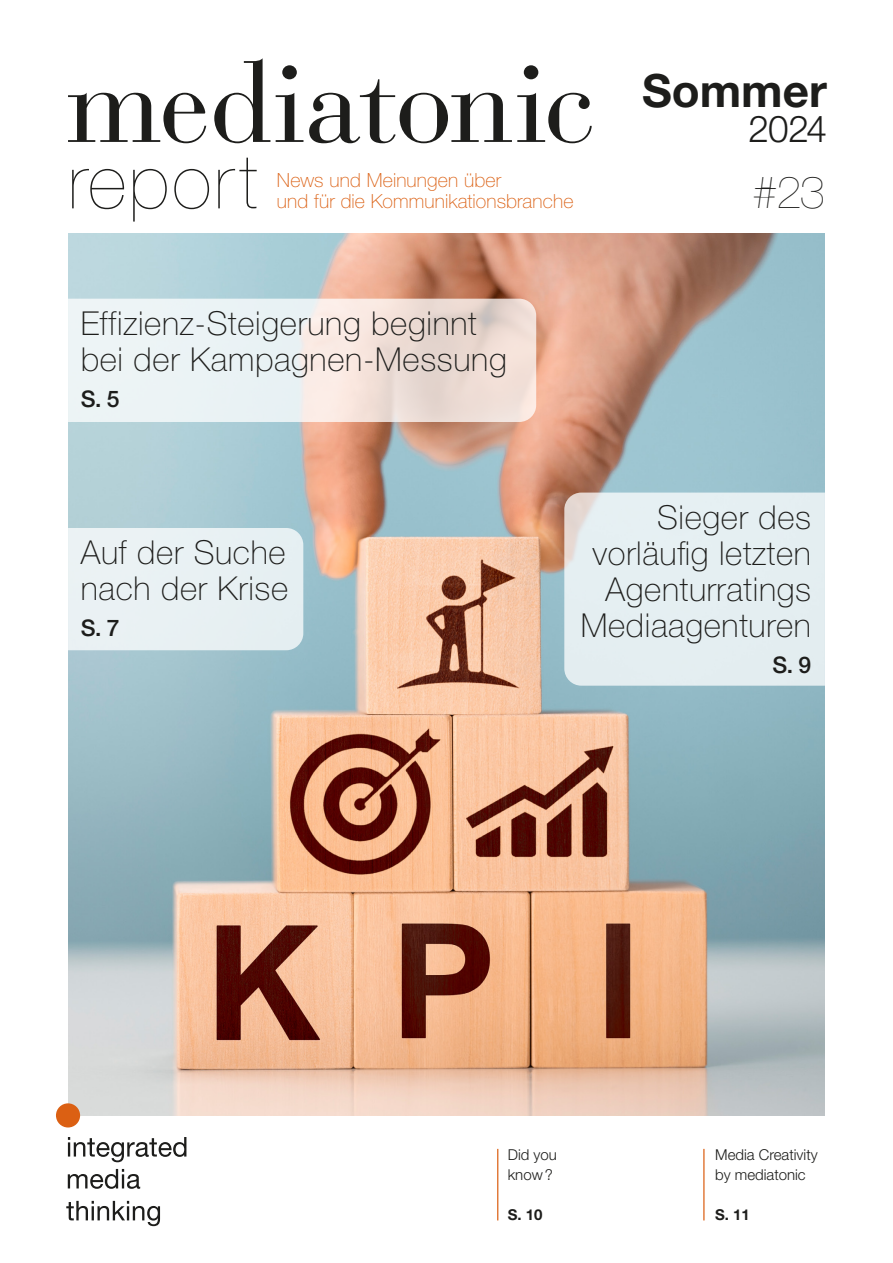
<style>
.page{position:relative;width:893px;height:1263px;background:#fff}
.page>*{position:absolute;margin:0;border:0;box-sizing:border-box;transform-origin:0 0}
.t1{font:200 75px "Helvetica Neue";letter-spacing:.04em;color:#1d1d1b}
.t2{font:700 45.75px "Helvetica Neue LT Std";color:#1d1d1b}
.t3{font:200 45px "Helvetica Neue";color:#1d1d1b}
.t4{font:300 37.05px "Helvetica Neue LT Std";color:#1d1d1b}
.t5{font:100 33px/36px "Helvetica Neue LT Std";letter-spacing:.02em;color:#1d1d1b}
.t6{font:500 22.95px "Helvetica Neue LT Std";color:#1d1d1b}
.t7{font:100 19.5px/21px "Helvetica Neue LT Std";letter-spacing:.01em;color:#db6013}
.t8{font:300 15px/20.2px "Helvetica Neue LT Std";color:#1d1d1b}
.t9{font:700 15px "Helvetica Neue LT Std";color:#1d1d1b}
</style>
<div class="page">
<img style="left:68px;top:234px;width:757px;height:882px">
<svg style="left:66px;top:1201px;width:94px;height:25px"></svg>
<svg style="left:68px;top:1169px;width:72px;height:20px"></svg>
<svg style="left:68px;top:1137px;width:118px;height:25px"></svg>
<div style="left:56px;top:1103px;width:24px;height:24px;background:#db6013;border-radius:50%"></div>
<svg style="left:68px;top:93px;width:138px;height:50px"></svg>
<svg style="left:214px;top:58px;width:56px;height:85px"></svg>
<svg style="left:276px;top:93px;width:27px;height:49px"></svg>
<div style="left:282px;top:65px;width:15px;height:14px;background:#1d1d1b;border-radius:50%"></div>
<svg style="left:309px;top:79px;width:283px;height:64px"></svg>
<div style="left:524px;top:65px;width:14px;height:14px;background:#1d1d1b;border-radius:50%"></div>
<hr style="left:497px;top:1149px;width:1px;height:71px;background:#db6013">
<hr style="left:703px;top:1149px;width:1px;height:71px;background:#db6013">
<div style="left:564px;top:493px;width:261px;height:193px;background:#e4eef1"></div>
<svg style="left:68px;top:299px;width:468px;height:123px;background:#ede9e6"></svg>
<div style="left:68px;top:528px;width:235px;height:122px;background:#e9f1f3"></div>
<h1 class="t1" style="left:68px;top:124px;width:191px">report</h1>
<p class="t7" style="left:277px;top:170px;width:298px">News und Meinungen über<br>und für die Kommunikationsbranche</p>
<p class="t5" style="left:81px;top:305px;width:427px">Effizienz-Steigerung beginnt bei der Kampagnen-Messung</p>
<p class="t6" style="left:81px;top:385px;width:40px">S. 5</p>
<h2 class="t2" style="left:642px;top:62px;width:187px">Sommer</h2>
<p class="t4" style="left:749px;top:106px;width:80px">2024</p>
<h3 class="t3" style="left:753px;top:157px;width:74px">#23</h3>
<p class="t5" style="left:81px;top:534px;width:209px">Auf der Suche nach der Krise</p>
<p class="t6" style="left:81px;top:614px;width:40px">S. 7</p>
<p class="t5" style="left:581px;top:499px;width:232px;text-align:right">Sieger des vorläufig letzten<br>Agenturratings<br>Mediaagenturen</p>
<p class="t6" style="left:772px;top:651px;width:40px">S. 9</p>
<p class="t8" style="left:508px;top:1144px;width:51px">Did you know?</p>
<p class="t9" style="left:508px;top:1206px;width:36px">S. 10</p>
<p class="t8" style="left:715px;top:1144px;width:104px">Media Creativity by mediatonic</p>
<p class="t9" style="left:715px;top:1206px;width:36px">S. 11</p>
</div>
